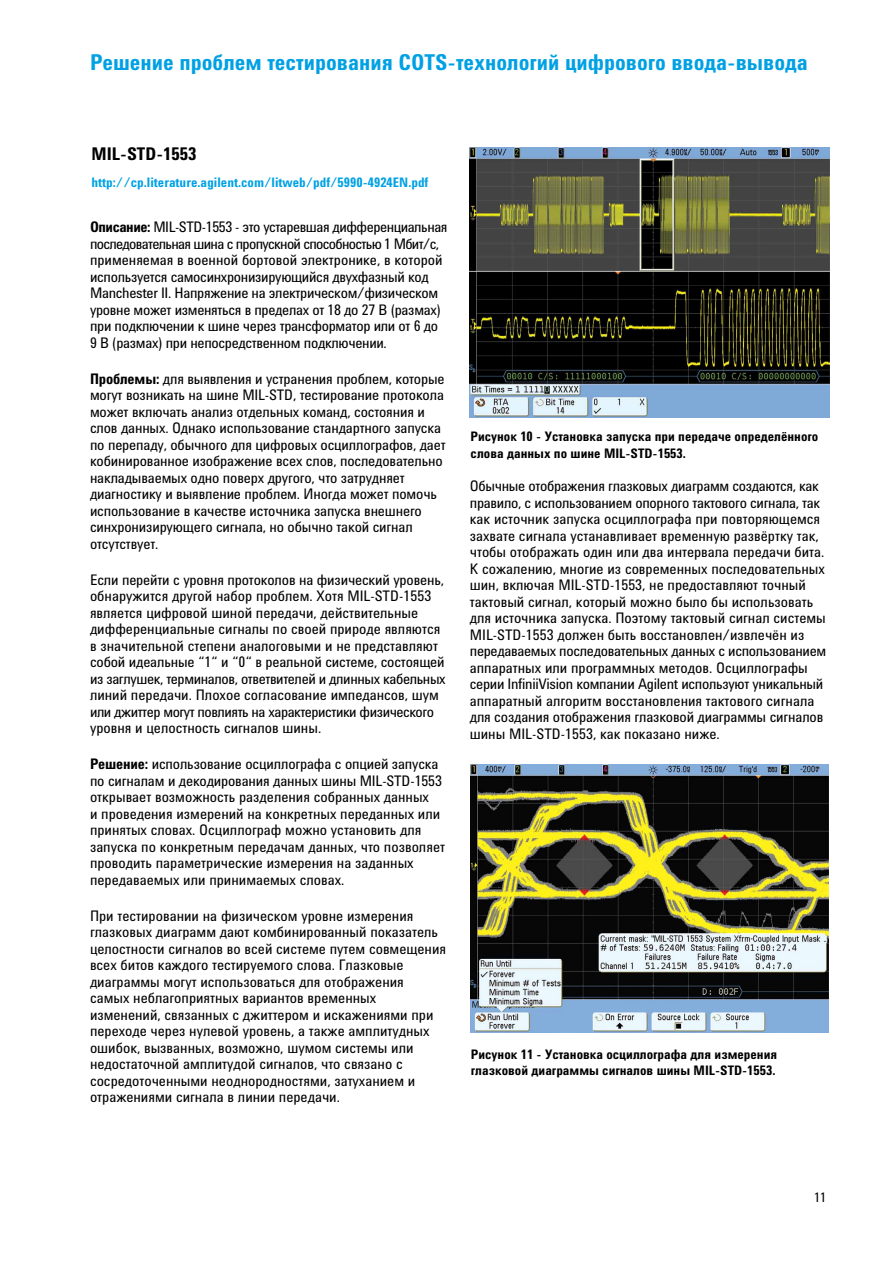
<style>
.page{position:relative;width:893px;height:1263px;background:#fff}
.page>*{position:absolute;margin:0;border:0;box-sizing:border-box;transform-origin:0 0}
.t1{font:700 22.5px "Agilent Condensed CFF";color:#00a1e4}
.t2{font:700 18px "Agilent Condensed CFF";color:#000}
.t3{font:15px/16.5px "Agilent Condensed CFF";color:#000}
.t4{font:15px/16.5px "Agilent Condensed CFF";letter-spacing:-.02em;color:#000}
.t5{font:700 13.5px/16.5px "Agilent Condensed CFF";color:#000}
.t6{font:700 13.5px "Agilent Condensed CFF";color:#00a1e4}
.t7{font:13.5px "Agilent Condensed CFF";color:#000}
.s1{font-weight:700}
</style>
<div class="page">
<img style="left:470px;top:148px;width:360px;height:270px">
<img style="left:471px;top:765px;width:357px;height:268px">
<h1 class="t1" style="left:90px;top:45px;width:719px">Решение проблем тестирования COTS-технологий цифрового ввода-вывода</h1>
<p class="t2" style="left:91px;top:141px;width:107px">MIL-STD-1553</p>
<p class="t6" style="left:91px;top:172px;width:338px">http://cp.literature.agilent.com/litweb/pdf/5990-4924EN.pdf</p>
<p class="t4" style="left:90px;top:218px;width:359px"><span class="s1">Описание:</span> MIL-STD-1553 - это устаревшая дифференциальная последовательная шина с пропускной способностью 1 Мбит/с, применяемая в военной бортовой электронике, в которой используется самосинхронизирующийся двухфазный код Manchester II. Напряжение на электрическом/физическом уровне может изменяться в пределах от 18 до 27 В (размах) при подключении к шине через трансформатор или от 6 до 9 В (размах) при непосредственном подключении.</p>
<p class="t3" style="left:90px;top:370px;width:357px"><span class="s1">Проблемы:</span> для выявления и устранения проблем, которые могут возникать на шине MIL-STD, тестирование протокола может включать анализ отдельных команд, состояния и слов данных. Однако использование стандартного запуска по перепаду, обычного для цифровых осциллографов, дает кобинированное изображение всех слов, последовательно накладываемых одно поверх другого, что затрудняет диагностику и выявление проблем. Иногда может помочь использование в качестве источника запуска внешнего синхронизирующего сигнала, но обычно такой сигнал отсутствует.</p>
<p class="t3" style="left:90px;top:571px;width:357px">Если перейти с уровня протоколов на физический уровень, обнаружится другой набор проблем. Хотя MIL-STD-1553 является цифровой шиной передачи, действительные дифференциальные сигналы по своей природе являются в значительной степени аналоговыми и не представляют собой идеальные “1“ и “0“ в реальной системе, состоящей из заглушек, терминалов, ответвителей и длинных кабельных линий передачи. Плохое согласование импедансов, шум или джиттер могут повлиять на характеристики физического уровня и целостность сигналов шины.</p>
<p class="t3" style="left:90px;top:755px;width:356px"><span class="s1">Решение:</span> использование осциллографа с опцией запуска по сигналам и декодирования данных шины MIL-STD-1553 открывает возможность разделения собранных данных<br>и проведения измерений на конкретных переданных или принятых словах. Осциллограф можно установить для запуска по конкретным передачам данных, что позволяет проводить параметрические измерения на заданных передаваемых или принимаемых словах.</p>
<p class="t3" style="left:90px;top:907px;width:358px">При тестировании на физическом уровне измерения глазковых диаграмм дают комбинированный показатель целостности сигналов во всей системе путем совмещения всех битов каждого тестируемого слова. Глазковые диаграммы могут использоваться для отображения самых неблагоприятных вариантов временных изменений, связанных с джиттером и искажениями при переходе через нулевой уровень, а также амплитудных ошибок, вызванных, возможно, шумом системы или недостаточной амплитудой сигналов, что связано с сосредоточенными неоднородностями, затуханием и отражениями сигнала в линии передачи.</p>
<p class="t5" style="left:471px;top:428px;width:349px">Рисунок 10 - Установка запуска при передаче определённого слова данных по шине MIL-STD-1553.</p>
<p class="t3" style="left:470px;top:477px;width:358px">Обычные отображения глазковых диаграмм создаются, как правило, с использованием опорного тактового сигнала, так как источник запуска осциллографа при повторяющемся захвате сигнала устанавливает временную развёртку так, чтобы отображать один или два интервала передачи бита.<br>К сожалению, многие из современных последовательных шин, включая MIL-STD-1553, не предоставляют точный тактовый сигнал, который можно было бы использовать для источника запуска. Поэтому тактовый сигнал системы MIL-STD-1553 должен быть восстановлен/извлечён из передаваемых последовательных данных с использованием аппаратных или программных методов. Осциллографы серии InfiniiVision компании Agilent используют уникальный аппаратный алгоритм восстановления тактового сигнала для создания отображения глазковой диаграммы сигналов шины MIL-STD-1553, как показано ниже.</p>
<p class="t5" style="left:471px;top:1045px;width:308px">Рисунок 11 - Установка осциллографа для измерения глазковой диаграммы сигналов шины MIL-STD-1553.</p>
<p class="t7" style="left:814px;top:1187px;width:14px">11</p>
</div>
